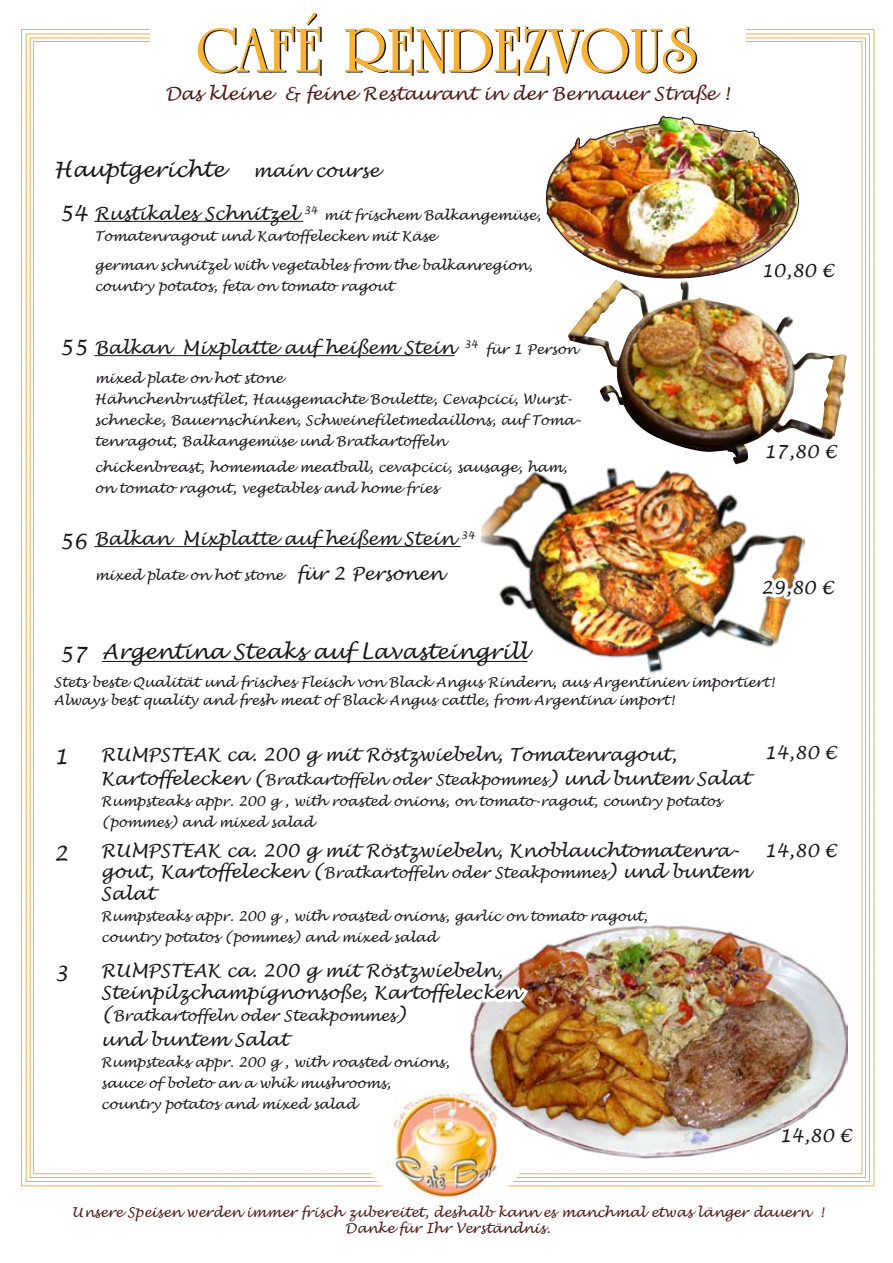
<style>
.page{position:relative;width:893px;height:1263px;background:#fff}
.page>*{position:absolute;margin:0;border:0;box-sizing:border-box;transform-origin:0 0}
.t1{font:italic 21px "Lucida Handwriting";color:#1a171b}
.t2{font:italic 18px/21.6px "Lucida Handwriting";color:#1a171b}
.t3{font:italic 18px "Lucida Handwriting";letter-spacing:-.01em;color:#4e1917}
.t4{font:italic 15px "Lucida Handwriting";color:#1a171b}
.t5{font:italic 13.5px/21px "Lucida Handwriting";color:#1a171b}
.t6{font:italic 13.5px/16.2px "Lucida Handwriting";letter-spacing:-.005em;color:#4e1917;text-align:center}
.s1{font-size:18px}
.s2{font-size:13.5px}
.s3{font-size:15px}
</style>
<div class="page">
<img style="left:411px;top:1186px;width:68px;height:13px">
<img style="left:21px;top:13px;width:854px;height:1173px">
<h2 class="t3" style="left:165px;top:83px;width:566px">Das kleine &amp; feine Restaurant in der Bernauer Straße !</h2>
<h1 class="t1" style="left:54px;top:157px;width:172px">Hauptgerichte</h1>
<h2 class="t2" style="left:253px;top:161px;width:128px">main course</h2>
<p class="t5" style="left:94px;top:205px;width:448px"><span class="s1">Rustikales Schnitzel</span> <sup>34</sup> mit frischem Balkangemüse,<br>Tomatenragout und Kartoffelecken mit Käse</p>
<p class="t5" style="left:94px;top:255px;width:440px">german schnitzel with vegetables from the balkanregion, country potatos, feta on tomato ragout</p>
<h1 class="t1" style="left:59px;top:201px;width:30px">54</h1>
<h1 class="t1" style="left:59px;top:335px;width:30px">55</h1>
<h1 class="t1" style="left:59px;top:529px;width:30px">56</h1>
<h2 class="t2" style="left:94px;top:337px;width:484px">Balkan Mixplatte auf heißem Stein <sup>34</sup> <span class="s2">für 1 Person</span></h2>
<p class="t5" style="left:94px;top:369px;width:488px">mixed plate on hot stone<br>Hähnchenbrustfilet, Hausgemachte Boulette, Cevapcici, Wurst&shy;schnecke, Bauernschinken, Schweinefiletmedaillons, auf Toma&shy;tenragout, Balkangemüse und Bratkartoffeln</p>
<p class="t5" style="left:94px;top:457px;width:474px">chickenbreast, homemade meatball, cevapcici, sausage, ham, on tomato ragout, vegetables and home fries</p>
<h2 class="t2" style="left:94px;top:528px;width:382px">Balkan Mixplatte auf heißem Stein <sup>34</sup></h2>
<p class="t5" style="left:94px;top:565px;width:351px">mixed plate on hot stone <span class="s1">für 2 Personen</span></p>
<h2 class="t2" style="left:761px;top:260px;width:75px">10,80 €</h2>
<h2 class="t2" style="left:764px;top:441px;width:75px">17,80 €</h2>
<h2 class="t2" style="left:761px;top:577px;width:75px">29,80 €</h2>
<h1 class="t1" style="left:59px;top:639px;width:470px">57 Argentina Steaks auf Lavasteingrill</h1>
<p class="t5" style="left:54px;top:674px;width:722px;line-height:18px">Stets beste Qualität und frisches Fleisch von Black Angus Rindern, aus Argentinien importiert!<br>Always best quality and fresh meat of Black Angus cattle, from Argentina import!</p>
<h1 class="t1" style="left:54px;top:744px;width:16px">1</h1>
<h1 class="t1" style="left:54px;top:840px;width:16px">2</h1>
<h2 class="t2" style="left:101px;top:742px;width:650px;line-height:24.8px;text-indent:125px">ca. 200 g mit Röstzwiebeln, Tomatenragout,<br>Kartoffelecken (<span class="s3">Bratkartoffeln oder Steakpommes</span>) und buntem Salat</h2>
<p class="t5" style="left:101px;top:791px;width:621px">Rumpsteaks appr. 200 g , with roasted onions, on tomato-ragout, country potatos (pommes) and mixed salad</p>
<h2 class="t2" style="left:101px;top:840px;width:44px">Rumpsteak</h2>
<h2 class="t2" style="left:101px;top:744px;width:44px">Rumpsteak</h2>
<h2 class="t2" style="left:101px;top:840px;width:650px;text-indent:125px">ca. 200 g mit Röstzwiebeln, Knoblauchtomatenra&shy;gout, Kartoffelecken (<span class="s3">Bratkartoffeln oder Steakpommes</span>) und buntem<br>Salat</h2>
<p class="t5" style="left:101px;top:906px;width:548px">Rumpsteaks appr. 200 g , with roasted onions, garlic on tomato ragout, country potatos (pommes) and mixed salad</p>
<h2 class="t2" style="left:764px;top:743px;width:75px">14,80 €</h2>
<h2 class="t2" style="left:764px;top:840px;width:75px">14,80 €</h2>
<h1 class="t1" style="left:54px;top:961px;width:16px">3</h1>
<h2 class="t2" style="left:101px;top:960px;width:420px;line-height:22px;text-indent:125px">ca. 200 g mit Röstzwiebeln,<br>Steinpilzchampignonsoße, Kartoffelecken</h2>
<p class="t4" style="left:101px;top:1007px;width:306px"><span class="s1">(</span>Bratkartoffeln oder Steakpommes<span class="s1">)</span></p>
<h2 class="t2" style="left:101px;top:1029px;width:188px">und buntem Salat</h2>
<p class="t5" style="left:101px;top:1052px;width:350px">Rumpsteaks appr. 200 g , with roasted onions, sauce of boleto an a whik mushrooms, country potatos and mixed salad</p>
<h2 class="t2" style="left:101px;top:961px;width:44px">Rumpsteak</h2>
<h2 class="t2" style="left:779px;top:1126px;width:75px">14,80 €</h2>
<p class="t6" style="left:72px;top:1204px;width:754px">Unsere Speisen werden immer frisch zubereitet, deshalb kann es manchmal etwas länger dauern !<br>Danke für Ihr Verständnis.</p>
</div>
